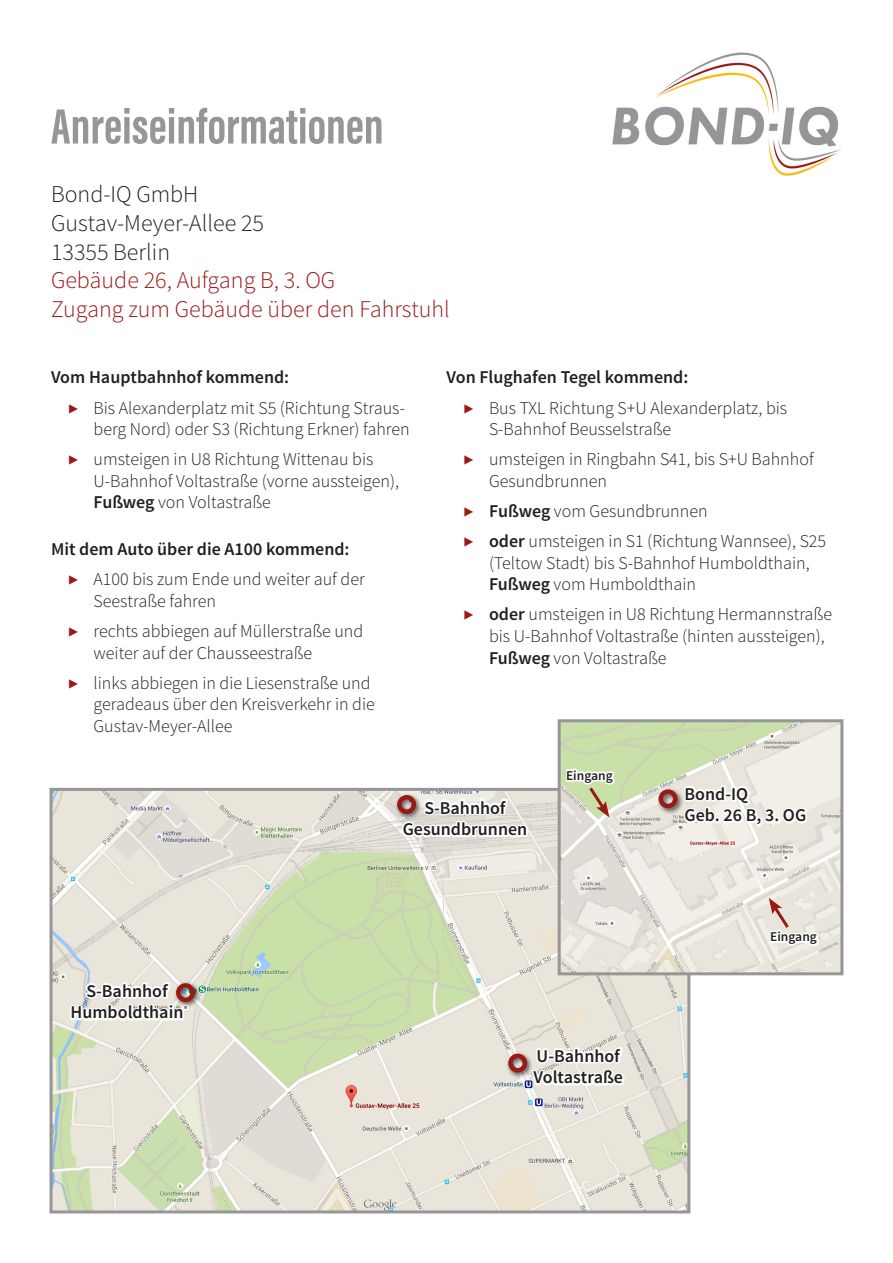
<style>
.page{position:relative;width:893px;height:1263px;background:#fff}
.page>*{position:absolute;margin:0;border:0;box-sizing:border-box;transform-origin:0 0}
.t1{font:700 51px "Acumin Pro Extra Cond";color:#969696}
.t2{font:300 24px "Source Sans Pro";color:#9a1915}
.t3{font:300 24px "Source Sans Pro";color:#231f20}
.t4{font:300 18px/21.6px "Source Sans Pro";color:#231f20}
.t5{font:600 18px/21.6px "Source Sans Pro";color:#231f20;text-align:center}
.t6{font:600 13.5px "Source Sans Pro";color:#231f20}
.s1{color:#9a1915}
.s2{font-weight:600}
</style>
<div class="page">
<img style="left:612px;top:52px;width:229px;height:124px">
<img style="left:54px;top:792px;width:632px;height:417px">
<div style="left:50px;top:788px;width:640px;height:425px;border:3px solid #969696"></div>
<img style="left:562px;top:723px;width:277px;height:248px">
<div style="left:558px;top:719px;width:285px;height:256px;border:3px solid #969696"></div>
<svg style="left:70px;top:982px;width:114px;height:38px"></svg>
<div style="left:174px;top:981px;width:28px;height:28px;background:#231f20;opacity:.75"></div>
<div style="left:176px;top:983px;width:19px;height:19px;border:4px solid #9a1915;border-radius:50%"></div>
<svg style="left:402px;top:799px;width:126px;height:38px"></svg>
<div style="left:395px;top:793px;width:28px;height:27px;background:#231f20;opacity:.75"></div>
<div style="left:397px;top:795px;width:19px;height:19px;border:4px solid #9a1915;border-radius:50%"></div>
<svg style="left:532px;top:1047px;width:92px;height:38px"></svg>
<div style="left:506px;top:1051px;width:28px;height:28px;background:#231f20;opacity:.75"></div>
<div style="left:508px;top:1054px;width:19px;height:18px;border:4px solid #9a1915;border-radius:50%"></div>
<div style="left:656px;top:787px;width:28px;height:28px;background:#231f20;opacity:.75"></div>
<div style="left:659px;top:789px;width:18px;height:19px;border:4px solid #9a1915;border-radius:50%"></div>
<svg style="left:684px;top:785px;width:123px;height:41px"></svg>
<svg style="left:586px;top:784px;width:23px;height:33px"></svg>
<svg style="left:566px;top:768px;width:48px;height:16px"></svg>
<svg style="left:769px;top:898px;width:23px;height:33px"></svg>
<svg style="left:770px;top:930px;width:49px;height:16px"></svg>
<p class="t1" style="left:51px;top:95px;width:334px">Anreiseinformationen</p>
<p class="t3" style="left:51px;top:179px;width:149px">Bond-IQ GmbH</p>
<p class="t3" style="left:51px;top:208px;width:215px">Gustav-Meyer-Allee 25</p>
<p class="t3" style="left:51px;top:237px;width:121px">13355 Berlin</p>
<p class="t2" style="left:51px;top:266px;width:286px">Gebäude 26, Aufgang B, 3. OG</p>
<p class="t2" style="left:51px;top:295px;width:400px">Zugang zum Gebäude über den Fahrstuhl</p>
<p class="t5" style="left:51px;top:367px;width:240px">Vom Hauptbahnhof kommend:</p>
<p class="t4" style="left:68px;top:397px;width:343px;text-align:right"><span class="s1">▶</span> Bis Alexanderplatz mit S5 (Richtung Straus&shy;berg Nord) oder S3 (Richtung Erkner) fahren</p>
<p class="t4" style="left:94px;top:449px;width:307px;text-indent:-26px"><span class="s1">▶</span> umsteigen in U8 Richtung Wittenau bis<br>U-Bahnhof Voltastraße (vorne aussteigen),<br><span class="s2">Fußweg</span> von Voltastraße</p>
<p class="t5" style="left:51px;top:539px;width:300px">Mit dem Auto über die A100 kommend:</p>
<p class="t4" style="left:94px;top:569px;width:273px;text-indent:-26px"><span class="s1">▶</span> A100 bis zum Ende und weiter auf der<br>Seestraße fahren</p>
<p class="t4" style="left:94px;top:620px;width:271px;text-indent:-26px"><span class="s1">▶</span> rechts abbiegen auf Müllerstraße und weiter auf der Chausseestraße</p>
<p class="t4" style="left:94px;top:672px;width:283px;text-indent:-26px"><span class="s1">▶</span> links abbiegen in die Liesenstraße und geradeaus über den Kreisverkehr in die<br>Gustav-Meyer-Allee</p>
<p class="t5" style="left:446px;top:367px;width:243px">Von Flughafen Tegel kommend:</p>
<p class="t4" style="left:489px;top:397px;width:300px;text-indent:-26px"><span class="s1">▶</span> Bus TXL Richtung S+U Alexanderplatz, bis<br>S-Bahnhof Beusselstraße</p>
<p class="t4" style="left:489px;top:449px;width:326px;text-indent:-26px"><span class="s1">▶</span> umsteigen in Ringbahn S41, bis S+U Bahnhof<br>Gesundbrunnen</p>
<p class="t4" style="left:463px;top:500px;width:246px"><span class="s1">▶</span> <span class="s2">Fußweg</span> vom Gesundbrunnen</p>
<p class="t4" style="left:489px;top:530px;width:339px;text-indent:-26px"><span class="s1">▶</span> <span class="s2">oder</span> umsteigen in S1 (Richtung Wannsee), S25 (Teltow Stadt) bis S-Bahnhof Humboldthain,<br><span class="s2">Fußweg</span> vom Humboldthain</p>
<p class="t4" style="left:489px;top:604px;width:345px;text-indent:-26px"><span class="s1">▶</span> <span class="s2">oder</span> umsteigen in U8 Richtung Hermannstraße bis U-Bahnhof Voltastraße (hinten aussteigen),<br><span class="s2">Fußweg</span> von Voltastraße</p>
<p class="t6" style="left:566px;top:767px;width:48px">Eingang</p>
<p class="t5" style="left:71px;top:980px;width:114px">S-Bahnhof<br>Humboldthain</p>
<p class="t5" style="left:403px;top:797px;width:126px">S-Bahnhof<br>Gesundbrunnen</p>
<p class="t5" style="left:533px;top:1045px;width:91px;text-align:left">U-Bahnhof<br>Voltastraße</p>
<p class="t5" style="left:685px;top:783px;width:65px">Bond-IQ</p>
<p class="t5" style="left:685px;top:805px;width:123px">Geb. 26 B, 3. OG</p>
<p class="t6" style="left:770px;top:928px;width:48px">Eingang</p>
</div>
